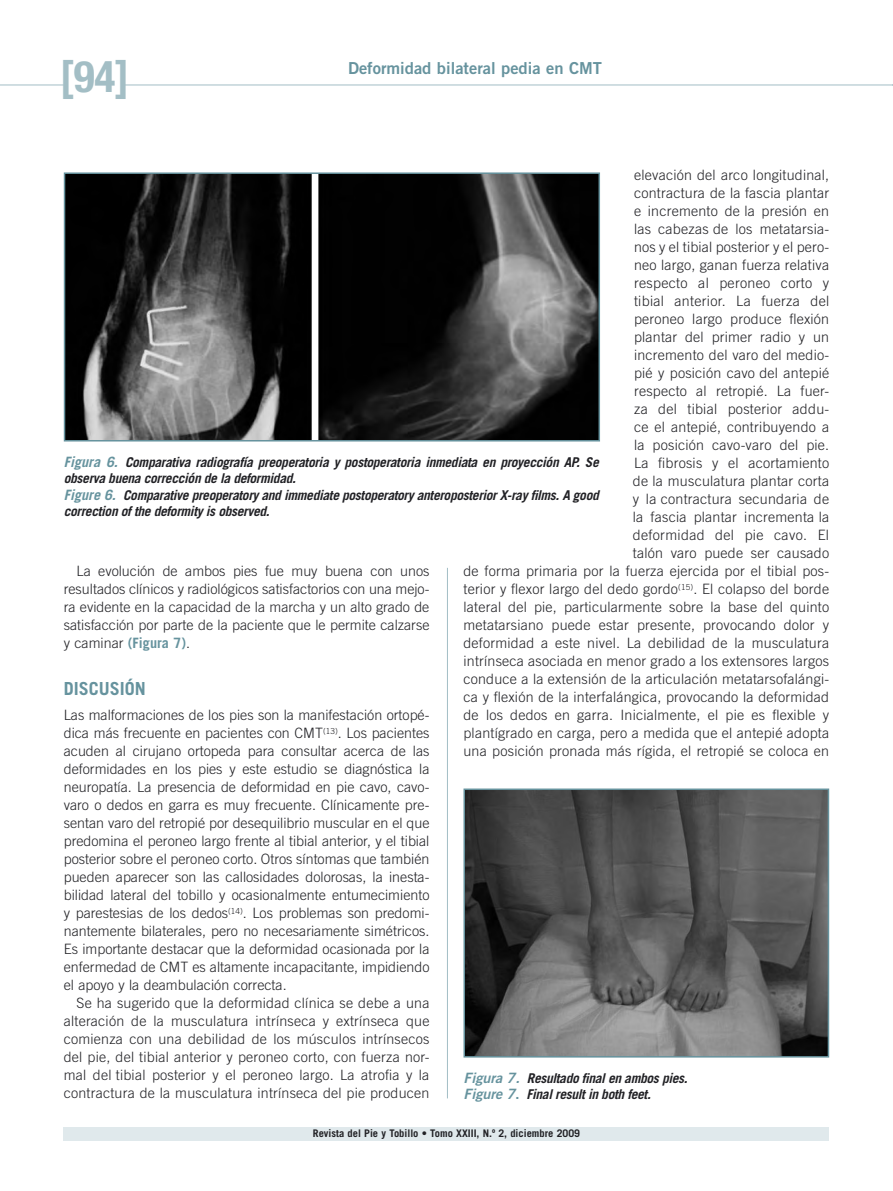
<style>
.page{position:relative;width:893px;height:1191px;background:#fff}
.page>*{position:absolute;margin:0;border:0;box-sizing:border-box;transform-origin:0 0}
.t1{font:700 condensed 43.5px "Helvetica Neue LT Std";color:#a3bec5}
._04_01-Ladillo_1{font:700 18px "Trade Gothic LT Std";color:#66939e}
.t2{font:16.5px "Trade Gothic LT Std Bd 2";color:#66939e}
._05_02_Texto_general{font:300 14.25px/18px "Trade Gothic LT Std";letter-spacing:.015em;color:#212125;text-align:justify}
._05_01_Texto__primer_párrafo{font:300 14.25px/18px "Trade Gothic LT Std";color:#212125;text-align:justify}
._08_01-Pie_de_figura{font:italic 700 13.5px/16.5px "Trade Gothic LT Std";letter-spacing:-.025em;color:#212125}
.t3{font:700 10.5px "Trade Gothic LT Std";color:#212125}
.s1{font-size:14.25px;color:#66939e}
.s2{font-weight:700;color:#66939e}
.s3{font-family:"Trade Gothic LT Std Bd 2 Obl";font-weight:400;font-style:normal;font-size:14.25px;color:#66939e}
.s4{font-style:normal;font-size:14.25px;color:#66939e}
</style>
<div class="page">
<hr style="left:0;top:85px;width:64px;height:1px;background:#a3bec5">
<hr style="left:124px;top:85px;width:769px;height:1px;background:#a3bec5">
<div style="left:64px;top:1127px;width:765px;height:13px;background:#e0e9ec"></div>
<hr style="left:447px;top:568px;width:1px;height:530px;background:#a3bec5">
<img style="left:67px;top:175px;width:530px;height:263px">
<div style="left:64px;top:172px;width:536px;height:269px;border:2px solid #66939e"></div>
<img style="left:466px;top:791px;width:360px;height:263px">
<div style="left:463px;top:788px;width:366px;height:269px;border:2px solid #66939e"></div>
<h1 class="t1" style="left:60px;top:49px;width:71px">[94]</h1>
<p class="t2" style="left:348px;top:58px;width:256px">Deformidad bilateral pedia en CMT</p>
<p class="_05_02_Texto_general" style="left:463px;top:166px;width:367px;text-align:right">elevación del arco longitudinal,<br>contractura de la fascia plantar<br>e incremento de la presión en<br>las cabezas de los metatarsia-<br>nos y el tibial posterior y el pero-<br>neo largo, ganan fuerza relativa<br>respecto al peroneo corto y<br>tibial anterior. La fuerza del<br>peroneo largo produce flexión<br>plantar del primer radio y un<br>incremento del varo del medio-<br>pié y posición cavo del antepié<br>respecto al retropié. La fuer-<br>za del tibial posterior addu-<br>ce el antepié, contribuyendo a<br>la posición cavo-varo del pie.<br>La fibrosis y el acortamiento<br>de la musculatura plantar corta<br>y la contractura secundaria de<br>la fascia plantar incrementa la<br>deformidad del pie cavo. El<br>talón varo puede ser causado<br>de forma primaria por la fuerza ejercida por el tibial pos&shy;terior y flexor largo del dedo gordo<sup>(15)</sup>. El colapso del borde lateral del pie, particularmente sobre la base del quinto metatarsiano puede estar presente, provocando dolor y deformidad a este nivel. La debilidad de la musculatura intrínseca asociada en menor grado a los extensores largos conduce a la extensión de la articulación metatarsofalángi&shy;ca y flexión de la interfalángica, provocando la deformidad de los dedos en garra. Inicialmente, el pie es flexible y plantígrado en carga, pero a medida que el antepié adopta una posición pronada más rígida, el retropié se coloca en</p>
<p class="_08_01-Pie_de_figura" style="left:64px;top:454px;width:537px"><span class="s1">Figura 6.</span> Comparativa radiografía preoperatoria y postoperatoria inmediata en proyección AP. Se observa buena corrección de la deformidad.</p>
<p class="_08_01-Pie_de_figura" style="left:64px;top:487px;width:537px"><span class="s1">Figure 6.</span> Comparative preoperatory and immediate postoperatory anteroposterior X-ray films. A good correction of the deformity is observed.</p>
<p class="_05_02_Texto_general" style="left:64px;top:562px;width:367px;text-indent:13px">La evolución de ambos pies fue muy buena con unos resultados clínicos y radiológicos satisfactorios con una mejo&shy;ra evidente en la capacidad de la marcha y un alto grado de satisfacción por parte de la paciente que le permite calzarse y caminar <span class="s2">(Figura 7)</span>.</p>
<p class="_04_01-Ladillo_1" style="left:64px;top:677px;width:84px">DISCUSIÓN</p>
<p class="_05_01_Texto__primer_párrafo" style="left:64px;top:706px;width:367px">Las malformaciones de los pies son la manifestación ortopé&shy;dica más frecuente en pacientes con CMT<sup>(13)</sup>. Los pacientes acuden al cirujano ortopeda para consultar acerca de las deformidades en los pies y este estudio se diagnóstica la neuropatía. La presencia de deformidad en pie cavo, cavo&shy;varo o dedos en garra es muy frecuente. Clínicamente pre&shy;sentan varo del retropié por desequilibrio muscular en el que predomina el peroneo largo frente al tibial anterior, y el tibial posterior sobre el peroneo corto. Otros síntomas que también pueden aparecer son las callosidades dolorosas, la inesta&shy;bilidad lateral del tobillo y ocasionalmente entumecimiento y parestesias de los dedos<sup>(14)</sup>. Los problemas son predomi&shy;nantemente bilaterales, pero no necesariamente simétricos.<br>Es importante destacar que la deformidad ocasionada por la enfermedad de CMT es altamente incapacitante, impidiendo el apoyo y la deambulación correcta.</p>
<p class="_05_02_Texto_general" style="left:64px;top:994px;width:367px;text-indent:13px">Se ha sugerido que la deformidad clínica se debe a una alteración de la musculatura intrínseca y extrínseca que comienza con una debilidad de los músculos intrínsecos del pie, del tibial anterior y peroneo corto, con fuerza nor&shy;mal del tibial posterior y el peroneo largo. La atrofia y la contractura de la musculatura intrínseca del pie producen</p>
<p class="_08_01-Pie_de_figura" style="left:463px;top:1069px;width:226px"><span class="s3">Figura 7.</span> Resultado final en ambos pies.</p>
<p class="_08_01-Pie_de_figura" style="left:463px;top:1086px;width:189px"><span class="s3">Figure 7</span><span class="s4">.</span> Final result in both feet.</p>
<p class="t3" style="left:313px;top:1126px;width:269px">Revista del Pie y Tobillo • Tomo XXIII, N.º 2, diciembre 2009</p>
</div>
